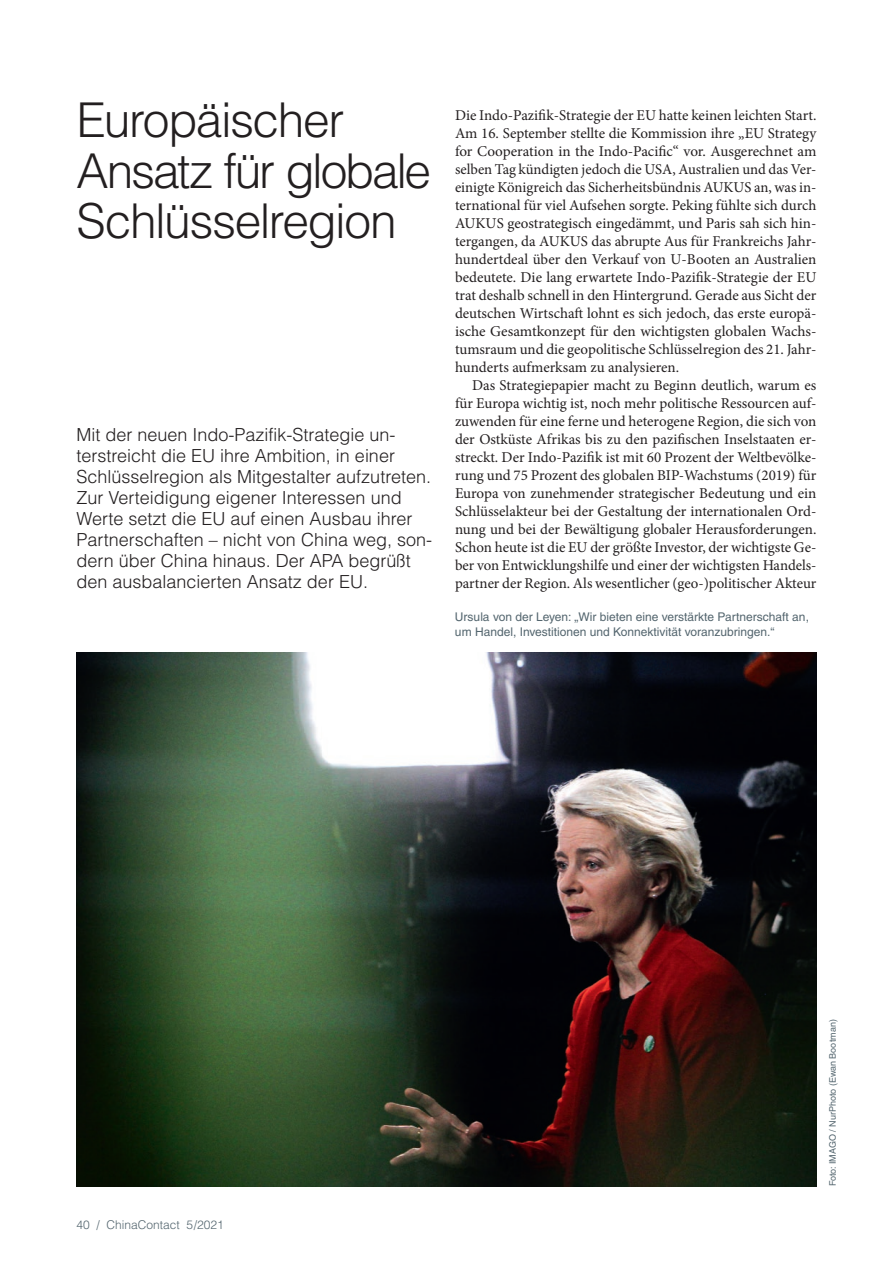
<style>
.page{position:relative;width:893px;height:1263px;background:#fff}
.page>*{position:absolute;margin:0;border:0;box-sizing:border-box;transform-origin:0 0}
.t1{font:300 48px/51px "Helvetica LT Pro";letter-spacing:-.035em;color:#231f20}
.t2{font:300 18px/21px "Helvetica LT Pro";color:#231f20}
.t3{font:15px/18px "Minion Pro";color:#231f20;text-align:justify}
.t4{font:12px/15px "Helvetica LT Pro";color:#53656e}
.t5{font:300 12px "Helvetica LT Pro";color:#53656e}
.t6{font:9px "Helvetica LT Pro";color:#53656e}
</style>
<div class="page">
<img style="left:77px;top:653px;width:739px;height:533px">
<h1 class="t1" style="left:77px;top:94px;width:356px">Europäischer<br>Ansatz für globale<br>Schlüsselregion</h1>
<p class="t2" style="left:77px;top:424px;width:357px">Mit der neuen Indo-Pazifik-Strategie un&shy;terstreicht die EU ihre Ambition, in einer Schlüsselregion als Mitgestalter aufzutreten.<br>Zur Verteidigung eigener Interessen und Werte setzt die EU auf einen Ausbau ihrer Partnerschaften – nicht von China weg, son&shy;dern über China hinaus. Der APA begrüßt den ausbalancierten Ansatz der EU.</p>
<p class="t3" style="left:455px;top:106px;width:363px">Die Indo-Pazifik-Strategie der EU hatte keinen leichten Start.<br>Am 16. September stellte die Kommission ihre „EU Strategy for Cooperation in the Indo-Pacific“ vor. Ausgerechnet am selben Tag kündigten jedoch die USA, Australien und das Ver&shy;einigte Königreich das Sicherheitsbündnis AUKUS an, was in&shy;ternational für viel Aufsehen sorgte. Peking fühlte sich durch AUKUS geostrategisch eingedämmt, und Paris sah sich hin&shy;tergangen, da AUKUS das abrupte Aus für Frankreichs Jahr&shy;hundertdeal über den Verkauf von U-Booten an Australien bedeutete. Die lang erwartete Indo-Pazifik-Strategie der EU trat deshalb schnell in den Hintergrund. Gerade aus Sicht der deutschen Wirtschaft lohnt es sich jedoch, das erste europä&shy;ische Gesamtkonzept für den wichtigsten globalen Wachs&shy;tumsraum und die geopolitische Schlüsselregion des 21. Jahr&shy;hunderts aufmerksam zu analysieren.</p>
<p class="t3" style="left:455px;top:376px;width:363px;text-indent:17px">Das Strategiepapier macht zu Beginn deutlich, warum es für Europa wichtig ist, noch mehr politische Ressourcen auf&shy;zuwenden für eine ferne und heterogene Region, die sich von der Ostküste Afrikas bis zu den pazifischen Inselstaaten er&shy;streckt. Der Indo-Pazifik ist mit 60 Prozent der Weltbevölke&shy;rung und 75 Prozent des globalen BIP-Wachstums (2019) für Europa von zunehmender strategischer Bedeutung und ein Schlüsselakteur bei der Gestaltung der internationalen Ord&shy;nung und bei der Bewältigung globaler Herausforderungen.<br>Schon heute ist die EU der größte Investor, der wichtigste Ge&shy;ber von Entwicklungshilfe und einer der wichtigsten Handels&shy;partner der Region. Als wesentlicher (geo-)politischer Akteur</p>
<p class="t4" style="left:455px;top:609px;width:355px">Ursula von der Leyen: „Wir bieten eine verstärkte Partnerschaft an, um Handel, Investitionen und Konnektivität voranzubringen.“</p>
<p class="t5" style="left:77px;top:1217px;width:149px">40 / ChinaContact 5/2021</p>
<p class="t6" style="left:827px;top:1186px;width:168px;rotate:-90deg">Foto: IMAGO / NurPhoto (Ewan Bootman)</p>
</div>
